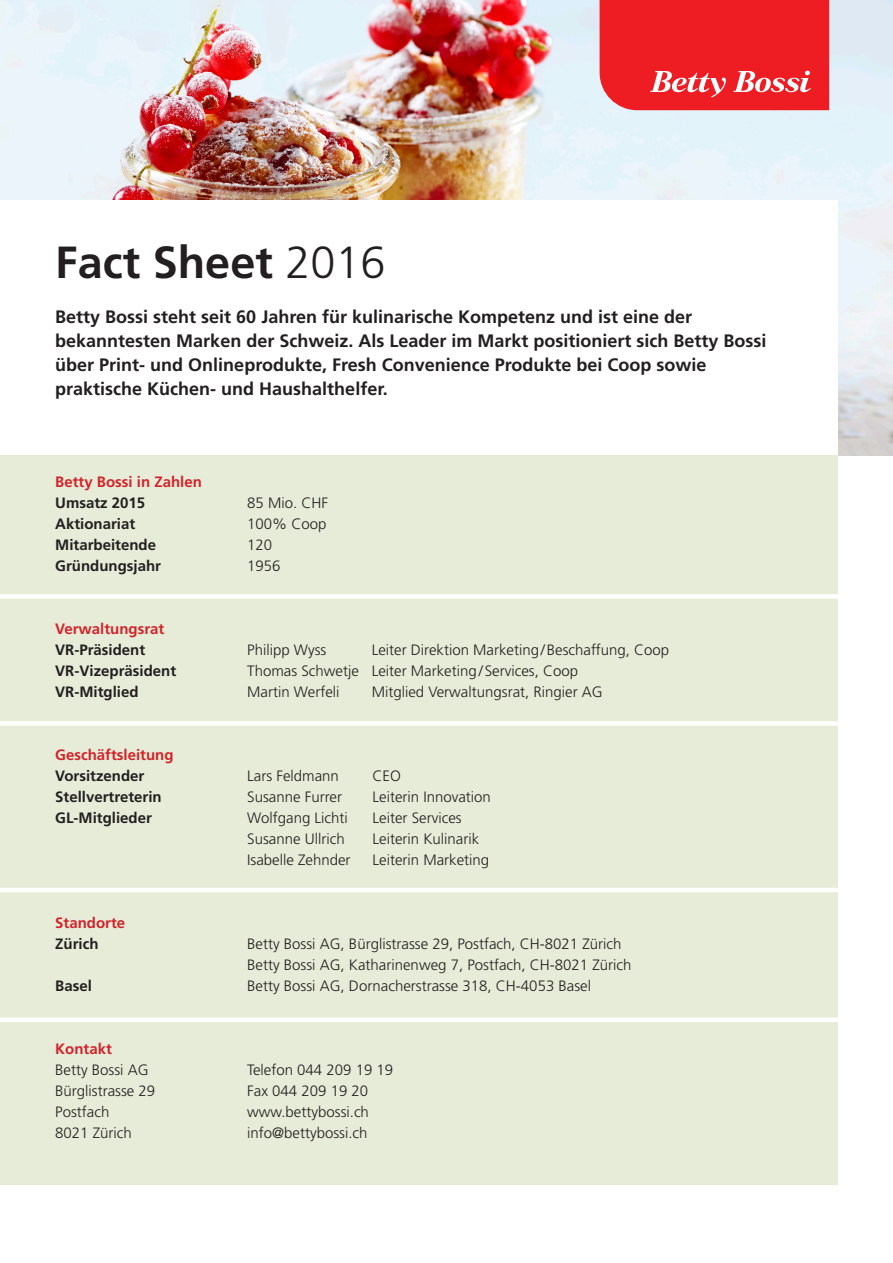
<style>
.page{position:relative;width:893px;height:1263px;background:#fff}
.page>*{position:absolute;margin:0;border:0;box-sizing:border-box;transform-origin:0 0}
.t1{font:700 45px "Frutiger";color:#231f20}
.t2{font:700 18px/24px "Frutiger";color:#231f20}
.t3{font:300 15px/20.9px "Frutiger";color:#231f20}
.t4{font:700 15px "Frutiger";color:#231f20}
.t5{font:700 15px "Frutiger";color:#d1232a}
.s1{font-weight:300}
</style>
<div class="page">
<img style="left:0;top:0;width:893px;height:455px">
<svg style="left:600px;top:0;width:229px;height:110px;background:#ee2a30"></svg>
<div style="left:0;top:201px;width:838px;height:257px;background:#fff"></div>
<div style="left:0;top:455px;width:838px;height:729px;background:#e6ecd8"></div>
<div style="left:0;top:594px;width:893px;height:5px;background:#fff"></div>
<div style="left:0;top:721px;width:893px;height:5px;background:#fff"></div>
<hr style="left:0;top:888px;width:893px;height:4px;background:#fff">
<div style="left:0;top:1017px;width:893px;height:5px;background:#fff"></div>
<h1 class="t1" style="left:55px;top:236px;width:332px">Fact Sheet <span class="s1">2016</span></h1>
<p class="t2" style="left:55px;top:305px;width:713px">Betty Bossi steht seit 60 Jahren für kulinarische Kompetenz und ist eine der bekanntesten Marken der Schweiz. Als Leader im Markt positioniert sich Betty Bossi über Print- und Onlineprodukte, Fresh Convenience Produkte bei Coop sowie praktische Küchen- und Haushalthelfer.</p>
<p class="t5" style="left:55px;top:473px;width:148px">Betty Bossi in Zahlen</p>
<p class="t4" style="left:55px;top:494px;width:92px">Umsatz 2015</p>
<p class="t3" style="left:247px;top:492px;width:82px">85 Mio. CHF</p>
<p class="t4" style="left:55px;top:515px;width:82px">Aktionariat</p>
<p class="t3" style="left:247px;top:513px;width:81px">100% Coop</p>
<p class="t4" style="left:55px;top:536px;width:102px">Mitarbeitende</p>
<p class="t3" style="left:247px;top:534px;width:27px">120</p>
<p class="t4" style="left:55px;top:557px;width:107px">Gründungsjahr</p>
<p class="t3" style="left:247px;top:555px;width:35px">1956</p>
<p class="t5" style="left:55px;top:620px;width:111px">Verwaltungsrat</p>
<p class="t4" style="left:55px;top:641px;width:92px">VR-Präsident</p>
<p class="t3" style="left:247px;top:639px;width:81px">Philipp Wyss</p>
<p class="t3" style="left:372px;top:639px;width:299px">Leiter Direktion Marketing/Beschaffung, Coop</p>
<p class="t4" style="left:55px;top:662px;width:123px">VR-Vizepräsident</p>
<p class="t3" style="left:247px;top:660px;width:332px">Thomas Schwetje Leiter Marketing/Services, Coop</p>
<p class="t4" style="left:55px;top:683px;width:85px">VR-Mitglied</p>
<p class="t3" style="left:247px;top:681px;width:94px">Martin Werfeli</p>
<p class="t3" style="left:372px;top:681px;width:232px">Mitglied Verwaltungsrat, Ringier AG</p>
<p class="t5" style="left:55px;top:746px;width:120px">Geschäftsleitung</p>
<p class="t4" style="left:55px;top:767px;width:91px">Vorsitzender</p>
<p class="t3" style="left:247px;top:765px;width:93px">Lars Feldmann</p>
<p class="t4" style="left:55px;top:788px;width:108px">Stellvertreterin</p>
<p class="t3" style="left:247px;top:786px;width:96px">Susanne Furrer</p>
<p class="t4" style="left:55px;top:809px;width:98px">GL-Mitglieder</p>
<p class="t3" style="left:247px;top:807px;width:105px">Wolfgang Lichti<br>Susanne Ullrich<br>Isabelle Zehnder</p>
<p class="t3" style="left:373px;top:765px;width:120px">CEO<br>Leiterin Innovation<br>Leiter Services<br>Leiterin Kulinarik<br>Leiterin Marketing</p>
<p class="t5" style="left:55px;top:914px;width:72px">Standorte</p>
<p class="t4" style="left:55px;top:935px;width:45px">Zürich</p>
<p class="t3" style="left:247px;top:933px;width:386px">Betty Bossi AG, Bürglistrasse 29, Postfach, CH-8021 Zürich<br>Betty Bossi AG, Katharinenweg 7, Postfach, CH-8021 Zürich</p>
<p class="t4" style="left:55px;top:977px;width:38px">Basel</p>
<p class="t3" style="left:247px;top:975px;width:345px">Betty Bossi AG, Dornacherstrasse 318, CH-4053 Basel</p>
<p class="t5" style="left:55px;top:1040px;width:58px">Kontakt</p>
<p class="t3" style="left:55px;top:1059px;width:95px">Betty Bossi AG</p>
<p class="t3" style="left:247px;top:1059px;width:147px">Telefon 044 209 19 19</p>
<p class="t3" style="left:55px;top:1080px;width:102px">Bürglistrasse 29</p>
<p class="t3" style="left:247px;top:1080px;width:122px">Fax 044 209 19 20</p>
<p class="t3" style="left:55px;top:1101px;width:56px">Postfach</p>
<p class="t3" style="left:247px;top:1101px;width:123px">www.bettybossi.ch</p>
<p class="t3" style="left:55px;top:1122px;width:78px">8021 Zürich</p>
<p class="t3" style="left:247px;top:1122px;width:122px">info@bettybossi.ch</p>
</div>
